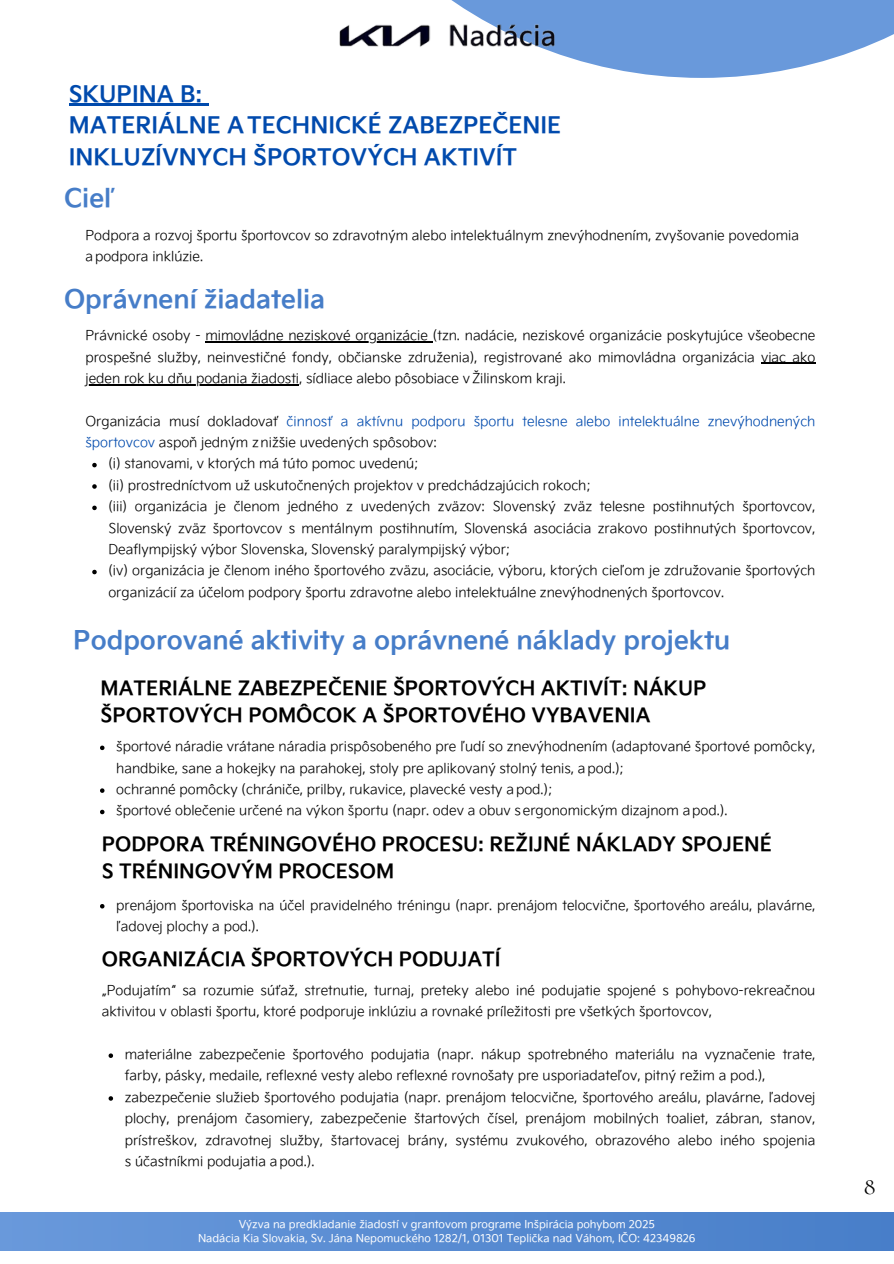
<style>
.page{position:relative;width:894px;height:1264px;background:#fff}
.page>*{position:absolute;margin:0;border:0;box-sizing:border-box;transform-origin:0 0}
.t1{font:25.5px "Kia Signature OTF Bold";color:#467dc8}
.t2{font:24px "Cormorant Garamond";color:#000}
.t3{font:22.5px/31.5px "Kia Signature OTF Bold";color:#004aad}
.t4{font:19.5px/27px "Kia Signature OTF Bold";color:#000}
.t5{font:13.5px/21.3px "Kia Signature OTF Light";color:#000}
.t6{font:13.5px/21.3px "Kia Signature OTF Light";color:#004aad}
.t7{font:10.8px "Kia Signature OTF Regular";color:#fff}
.s1{color:#000}
</style>
<div class="page">
<svg style="left:451px;top:0;width:442px;height:78px;fill:#6999db"></svg>
<img style="left:339px;top:16px;width:224px;height:37px">
<hr style="left:69px;top:104px;width:133px;height:2px;background:#004aad">
<svg style="left:202px;top:104px;width:6px;height:2px"></svg>
<hr style="left:205px;top:341px;width:228px;height:1px;background:#000">
<hr style="left:761px;top:363px;width:54px;height:1px;background:#000">
<hr style="left:85px;top:384px;width:214px;height:1px;background:#000">
<svg style="left:92px;top:463px;width:5px;height:4px"></svg>
<svg style="left:92px;top:484px;width:5px;height:5px"></svg>
<svg style="left:92px;top:505px;width:5px;height:5px"></svg>
<svg style="left:92px;top:570px;width:5px;height:4px"></svg>
<svg style="left:100px;top:745px;width:4px;height:5px"></svg>
<svg style="left:100px;top:788px;width:4px;height:4px"></svg>
<svg style="left:100px;top:809px;width:4px;height:5px"></svg>
<svg style="left:100px;top:904px;width:4px;height:4px"></svg>
<svg style="left:108px;top:1053px;width:5px;height:4px"></svg>
<svg style="left:108px;top:1096px;width:5px;height:4px"></svg>
<div style="left:0;top:1212px;width:893px;height:38px;background:linear-gradient(to right,#6999db,#487ec9)"></div>
<p class="t3" style="left:69px;top:79px;width:493px">SKUPINA B:<br>MATERIÁLNE ATECHNICKÉ ZABEZPEČENIE<br>INKLUZÍVNYCH ŠPORTOVÝCH AKTIVÍT</p>
<h1 class="t1" style="left:64px;top:184px;width:53px">Cieľ</h1>
<h5 class="t5" style="left:85px;top:225px;width:714px">Podpora a rozvoj športu športovcov so zdravotným alebo intelektuálnym znevýhodnením, zvyšovanie povedomia apodpora inklúzie.</h5>
<h3 class="t1" style="left:64px;top:285px;width:262px">Oprávnení žiadatelia</h3>
<h1 class="t5" style="left:85px;top:325px;width:731px">Právnické osoby - mimovládne neziskové organizácie (tzn. nadácie, neziskové organizácie poskytujúce všeobecne</h1>
<h5 class="t5" style="left:85px;top:347px;width:731px">prospešné služby, neinvestičné fondy, občianske združenia), registrované ako mimovládna organizácia viac ako</h5>
<h5 class="t5" style="left:85px;top:368px;width:481px">jeden rok ku dňu podania žiadosti, sídliace alebo pôsobiace vŽilinskom kraji.</h5>
<h5 class="t6" style="left:85px;top:411px;width:731px"><span class="s1">Organizácia musí dokladovať</span> činnosť a aktívnu podporu športu telesne alebo intelektuálne znevýhodnených športovcov <span class="s1">aspoň jedným znižšie uvedených spôsobov:</span></h5>
<p class="t5" style="left:108px;top:454px;width:312px">(i) stanovami, v ktorých má túto pomoc uvedenú;</p>
<p class="t5" style="left:108px;top:475px;width:484px">(ii) prostredníctvom už uskutočnených projektov v predchádzajúcich rokoch;</p>
<p class="t5" style="left:108px;top:496px;width:708px;text-align:justify">(iii) organizácia je členom jedného z uvedených zväzov: Slovenský zväz telesne postihnutých športovcov, Slovenský zväz športovcov s mentálnym postihnutím, Slovenská asociácia zrakovo postihnutých športovcov, Deaflympijský výbor Slovenska, Slovenský paralympijský výbor;</p>
<p class="t5" style="left:108px;top:560px;width:708px">(iv) organizácia je členom iného športového zväzu, asociácie, výboru, ktorých cieľom je združovanie športových organizácií za účelom podpory športu zdravotne alebo intelektuálne znevýhodnených športovcov.</p>
<h1 class="t1" style="left:73px;top:626px;width:658px">Podporované aktivity a oprávnené náklady projektu</h1>
<p class="t4" style="left:101px;top:675px;width:607px">MATERIÁLNE ZABEZPEČENIE ŠPORTOVÝCH AKTIVÍT: NÁKUP<br>ŠPORTOVÝCH POMÔCOK A ŠPORTOVÉHO VYBAVENIA</p>
<h4 class="t5" style="left:116px;top:736px;width:700px">športové náradie vrátane náradia prispôsobeného pre ľudí so znevýhodnením (adaptované športové pomôcky, handbike, sane a hokejky na parahokej, stoly pre aplikovaný stolný tenis, apod.);</h4>
<p class="t5" style="left:116px;top:779px;width:437px">ochranné pomôcky (chrániče, prilby, rukavice, plavecké vesty apod.);</p>
<p class="t5" style="left:116px;top:800px;width:612px">športové oblečenie určené na výkon športu (napr. odev a obuv s ergonomickým dizajnom apod.).</p>
<h4 class="t4" style="left:102px;top:831px;width:671px">PODPORA TRÉNINGOVÉHO PROCESU: REŽIJNÉ NÁKLADY SPOJENÉ<br>S TRÉNINGOVÝM PROCESOM</h4>
<p class="t5" style="left:116px;top:894px;width:700px">prenájom športoviska na účel pravidelného tréningu (napr. prenájom telocvične, športového areálu, plavárne, ľadovej plochy a pod.).</p>
<h4 class="t4" style="left:102px;top:946px;width:400px">ORGANIZÁCIA ŠPORTOVÝCH PODUJATÍ</h4>
<h5 class="t5" style="left:102px;top:980px;width:715px">„Podujatím“ sa rozumie súťaž, stretnutie, turnaj, preteky alebo iné podujatie spojené s pohybovo-rekreačnou aktivitou v oblasti športu, ktoré podporuje inklúziu a rovnaké príležitosti pre všetkých športovcov,</h5>
<p class="t5" style="left:125px;top:1044px;width:692px">materiálne zabezpečenie športového podujatia (napr. nákup spotrebného materiálu na vyznačenie trate, farby, pásky, medaile, reflexné vesty alebo reflexné rovnošaty pre usporiadateľov, pitný režim a pod.),</p>
<p class="t5" style="left:125px;top:1087px;width:692px;text-align:justify">zabezpečenie služieb športového podujatia (napr. prenájom telocvične, športového areálu, plavárne, ľadovej plochy, prenájom časomiery, zabezpečenie štartových čísel, prenájom mobilných toaliet, zábran, stanov, prístreškov, zdravotnej služby, štartovacej brány, systému zvukového, obrazového alebo iného spojenia s účastníkmi podujatia apod.).</p>
<p class="t7" style="left:238px;top:1217px;width:417px">Výzva na predkladanie žiadostí v grantovom programe Inšpirácia pohybom 2025</p>
<p class="t7" style="left:198px;top:1232px;width:499px">Nadácia Kia Slovakia, Sv. Jána Nepomuckého 1282/1, 01301 Teplička nad Váhom, IČO: 42349826</p>
<h2 class="t2" style="left:863px;top:1171px;width:13px">8</h2>
</div>
